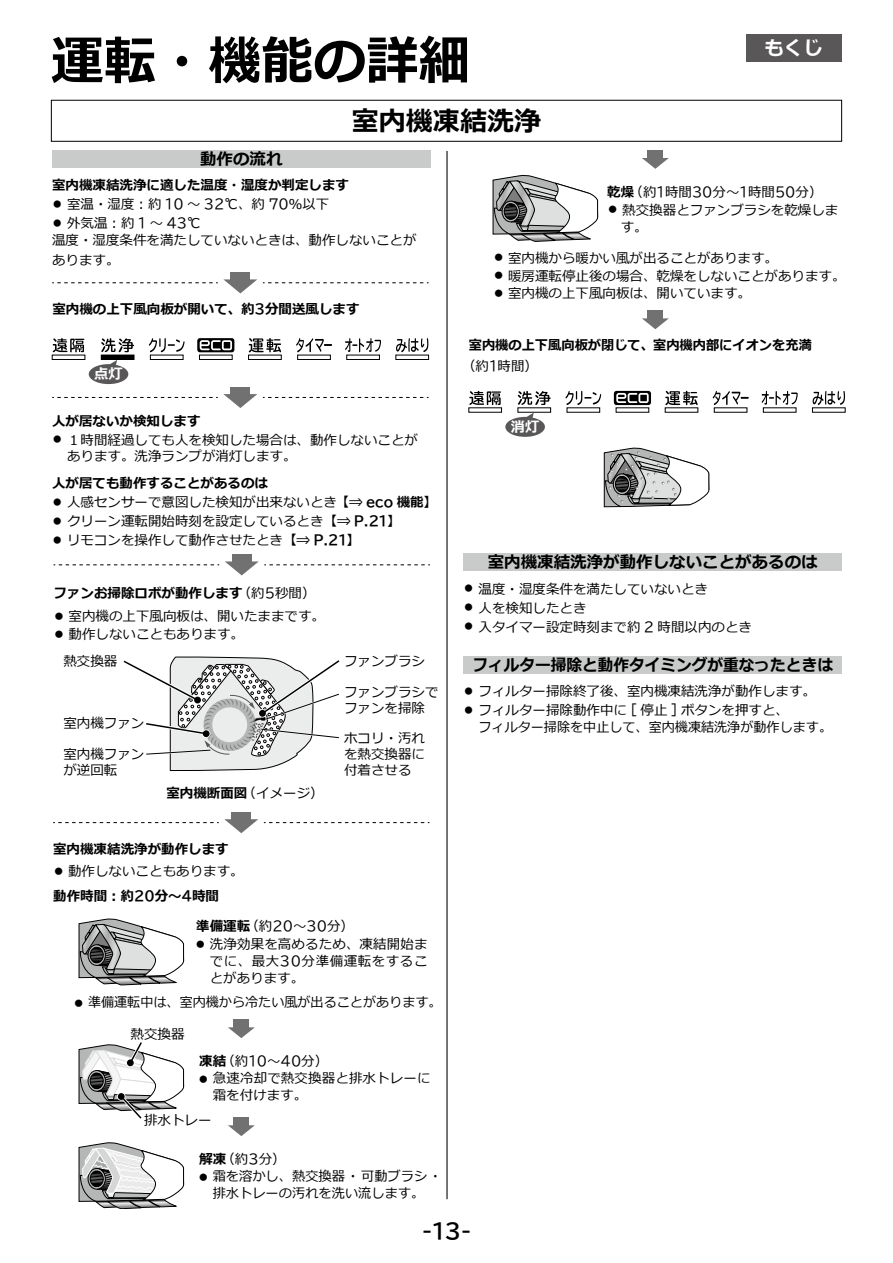
<style>
.page{position:relative;width:893px;height:1263px;background:#fff}
.page>*{position:absolute;margin:0;border:0;box-sizing:border-box;transform-origin:0 0}
.t1{font:700 52.5px "Meiryo";color:#000}
.t2{font:700 27px "Meiryo";color:#000}
.t3{font:21px "BIZ UDP Gothic Bold";color:#000}
.t4{font:700 19.5px "Meiryo";color:#fff}
.t5{font:700 16.5px "Meiryo";color:#000}
.t6{font:700 16.5px "Meiryo";color:#000;scale:.95 1}
.t7{font:700 14.25px "Meiryo";color:#fff}
.t8{font:13.5px/19px "Meiryo";color:#000}
.t9{font:700 13.5px/19px "Meiryo";color:#000}
.s1{font-weight:400;font-size:10.5px}
.s2{font-weight:400}
.s3{font-family:"BIZ UDP Gothic";font-weight:400}
.s4{font-family:"BIZ UDP Gothic Bold";font-weight:400}
.s5{font-weight:700}
.s6{font-size:10.5px}
.s7{font-family:"BIZ UDP Gothic Bold"}
.s8{font-size:11.25px}
.s9{font-family:"BIZ UDP Gothic"}
</style>
<div class="page">
<div style="left:52px;top:150px;width:379px;height:18px;background:#c9caca"></div>
<svg style="left:263px;top:282px;width:166px;height:1px"></svg>
<div style="left:231px;top:272px;width:19px;height:11px;background:#727171"></div>
<svg style="left:52px;top:279px;width:205px;height:14px"></svg>
<svg style="left:263px;top:397px;width:166px;height:1px"></svg>
<div style="left:231px;top:387px;width:19px;height:10px;background:#727171"></div>
<svg style="left:52px;top:394px;width:205px;height:14px"></svg>
<svg style="left:53px;top:338px;width:31px;height:14px"></svg>
<div style="left:52px;top:355px;width:33px;height:5px;border:1px solid #000"></div>
<svg style="left:101px;top:338px;width:33px;height:14px"></svg>
<hr style="left:101px;top:355px;width:33px;height:4px;background:#000">
<div style="left:101px;top:355px;width:33px;height:5px;border:1px solid #000"></div>
<svg style="left:149px;top:338px;width:36px;height:14px"></svg>
<div style="left:150px;top:355px;width:33px;height:5px;border:1px solid #000"></div>
<svg style="left:197px;top:338px;width:37px;height:14px"></svg>
<div style="left:199px;top:355px;width:34px;height:5px;border:1px solid #000"></div>
<svg style="left:249px;top:338px;width:32px;height:14px"></svg>
<div style="left:248px;top:355px;width:34px;height:5px;border:1px solid #000"></div>
<svg style="left:296px;top:338px;width:36px;height:14px"></svg>
<div style="left:297px;top:355px;width:34px;height:5px;border:1px solid #000"></div>
<svg style="left:345px;top:338px;width:36px;height:14px"></svg>
<div style="left:346px;top:355px;width:34px;height:5px;border:1px solid #000"></div>
<svg style="left:396px;top:338px;width:32px;height:14px"></svg>
<div style="left:396px;top:355px;width:33px;height:5px;border:1px solid #000"></div>
<div style="left:89px;top:364px;width:39px;height:20px;background:#595757;border-radius:50%"></div>
<svg style="left:108px;top:360px;width:9px;height:5px"></svg>
<svg style="left:54px;top:564px;width:165px;height:1px"></svg>
<div style="left:232px;top:554px;width:19px;height:11px;background:#727171"></div>
<svg style="left:225px;top:561px;width:205px;height:14px"></svg>
<svg style="left:123px;top:656px;width:217px;height:115px"></svg>
<div style="left:234px;top:1019px;width:15px;height:11px;background:#727171"></div>
<svg style="left:228px;top:1027px;width:27px;height:11px"></svg>
<div style="left:234px;top:1117px;width:15px;height:11px;background:#727171"></div>
<svg style="left:228px;top:1125px;width:27px;height:11px"></svg>
<svg style="left:79px;top:918px;width:105px;height:67px"></svg>
<svg style="left:79px;top:1142px;width:105px;height:67px"></svg>
<svg style="left:79px;top:1042px;width:105px;height:77px"></svg>
<svg style="left:264px;top:822px;width:165px;height:1px"></svg>
<div style="left:232px;top:812px;width:19px;height:11px;background:#727171"></div>
<svg style="left:53px;top:819px;width:205px;height:14px"></svg>
<svg style="left:469px;top:391px;width:32px;height:14px"></svg>
<svg style="left:518px;top:391px;width:33px;height:14px"></svg>
<svg style="left:565px;top:391px;width:36px;height:14px"></svg>
<svg style="left:614px;top:391px;width:37px;height:14px"></svg>
<div style="left:640px;top:395px;width:7px;height:6px;background:#000"></div>
<svg style="left:665px;top:391px;width:33px;height:14px"></svg>
<svg style="left:713px;top:391px;width:35px;height:14px"></svg>
<svg style="left:762px;top:391px;width:36px;height:14px"></svg>
<svg style="left:813px;top:391px;width:32px;height:14px"></svg>
<div style="left:505px;top:417px;width:40px;height:20px;background:#595757;border-radius:50%"></div>
<svg style="left:524px;top:413px;width:10px;height:5px"></svg>
<div style="left:648px;top:150px;width:15px;height:10px;background:#727171"></div>
<svg style="left:642px;top:158px;width:27px;height:11px"></svg>
<div style="left:648px;top:310px;width:15px;height:11px;background:#727171"></div>
<svg style="left:642px;top:318px;width:27px;height:11px"></svg>
<svg style="left:604px;top:448px;width:105px;height:59px"></svg>
<svg style="left:493px;top:175px;width:105px;height:67px"></svg>
<div style="left:463px;top:553px;width:379px;height:18px;background:#c9caca"></div>
<div style="left:463px;top:656px;width:379px;height:18px;background:#c9caca"></div>
<div style="left:51px;top:100px;width:791px;height:42px;border:1px solid #000"></div>
<div style="left:746px;top:34px;width:95px;height:28px;background:#595757"></div>
<hr style="left:446px;top:151px;width:2px;height:1048px;background:#000">
<h1 class="t1" style="left:51px;top:24px;width:421px">運転・機能の詳細</h1>
<h2 class="t2" style="left:352px;top:102px;width:191px">室内機凍結洗浄</h2>
<h3 class="t4" style="left:764px;top:34px;width:60px">もくじ</h3>
<p class="t5" style="left:200px;top:147px;width:84px">動作の流れ</p>
<p class="t9" style="left:52px;top:177px;width:298px">室内機凍結洗浄に適した温度・湿度か判定します<span class="s1">㓡</span><span class="s2">室温・湿度︓約</span> <span class="s3">10</span> <span class="s2">～</span> <span class="s3">32</span><span class="s2">℃、約</span> <span class="s3">70</span><span class="s2">％以下<br></span><span class="s1">㓡</span><span class="s2">外気温︓約</span> <span class="s3">1</span> <span class="s2">～</span> <span class="s3">43</span><span class="s2">℃</span></p>
<p class="t8" style="left:52px;top:231px;width:366px">温度・湿度条件を満たしていないときは、動作しないことがあります。</p>
<p class="t9" style="left:52px;top:300px;width:309px">室内機の上下風向板が開いて、約<span class="s4">3</span>分間送風します</p>
<p class="t7" style="left:94px;top:364px;width:30px">点灯</p>
<p class="t8" style="left:52px;top:412px;width:367px"><span class="s5">人が居ないか検知します<br></span><span class="s6">㓡</span>１時間経過しても人を検知した場合は、動作しないことが</p>
<p class="t8" style="left:67px;top:448px;width:231px">あります。洗浄ランプが消灯します。</p>
<p class="t8" style="left:52px;top:474px;width:387px"><span class="s5">人が居ても動作することがあるのは<br></span><span class="s6">㓡</span>人感センサーで意図した検知が出来ないとき<span class="s5">【⇒</span> <span class="s7">eco</span> <span class="s5">機能】</span><span class="s6">㓡</span>クリーン運転開始時刻を設定しているとき<span class="s5">【⇒</span> <span class="s7">P.21</span><span class="s5">】<br></span><span class="s6">㓡</span>リモコンを操作して動作させたとき<span class="s5">【⇒</span> <span class="s7">P.21</span><span class="s5">】</span></p>
<p class="t9" style="left:53px;top:585px;width:264px">ファンお掃除ロボが動作します<span class="s2">（約</span><span class="s3">5</span><span class="s2">秒間）</span></p>
<p class="t8" style="left:53px;top:607px;width:273px"><span class="s8">●</span> 室内機の上下風向板は、開いたままです。</p>
<p class="t8" style="left:53px;top:625px;width:192px"><span class="s8">●</span> 動作しないこともあります。</p>
<p class="t8" style="left:63px;top:652px;width:55px">熱交換器</p>
<p class="t8" style="left:63px;top:714px;width:82px">室内機ファン</p>
<p class="t8" style="left:63px;top:747px;width:82px;line-height:16.2px">室内機ファンが逆回転</p>
<p class="t9" style="left:166px;top:785px;width:159px">室内機断面図<span class="s2">（イメージ）</span></p>
<p class="t9" style="left:53px;top:840px;width:177px">室内機凍結洗浄が動作します</p>
<p class="t8" style="left:53px;top:862px;width:192px"><span class="s8">●</span> 動作しないこともあります。</p>
<p class="t9" style="left:53px;top:887px;width:167px">動作時間︓約<span class="s4">20</span>分～<span class="s4">4</span>時間</p>
<p class="t8" style="left:344px;top:652px;width:82px">ファンブラシ</p>
<p class="t8" style="left:344px;top:684px;width:96px;line-height:16.2px">ファンブラシでファンを掃除</p>
<p class="t8" style="left:344px;top:730px;width:82px;line-height:16.2px;text-align:justify">ホコリ・汚れを熱交換器に付着させる</p>
<p class="t8" style="left:196px;top:917px;width:159px"><span class="s5">準備運転</span>（約<span class="s9">20</span>～<span class="s9">30</span>分）</p>
<p class="t8" style="left:210px;top:936px;width:219px;line-height:17px;text-align:justify;text-indent:-15px"><span class="s8">●</span> 洗浄効果を高めるため、凍結開始までに、最大<span class="s9">30</span>分準備運転をすることがあります。</p>
<p class="t8" style="left:73px;top:994px;width:370px"><span class="s8">●</span> 準備運転中は、室内機から冷たい風が出ることがあります。</p>
<p class="t8" style="left:131px;top:1025px;width:55px">熱交換器</p>
<p class="t8" style="left:199px;top:1052px;width:131px"><span class="s5">凍結</span>（約<span class="s9">10</span>～<span class="s9">40</span>分）</p>
<p class="t8" style="left:213px;top:1071px;width:219px;line-height:17px;text-indent:-15px"><span class="s8">●</span> 急速冷却で熱交換器と排水トレーに霜を付けます。</p>
<p class="t8" style="left:144px;top:1111px;width:69px">排水トレー</p>
<p class="t8" style="left:199px;top:1150px;width:88px"><span class="s5">解凍</span>（約<span class="s9">3</span>分）</p>
<p class="t8" style="left:198px;top:1169px;width:246px;line-height:17px;text-align:center"><span class="s8">●</span> 霜を溶かし、熱交換器・可動ブラシ・排水トレーの汚れを洗い流します。</p>
<p class="t8" style="left:607px;top:183px;width:217px"><span class="s5">乾燥</span>（約<span class="s9">1</span>時間<span class="s9">30</span>分～<span class="s9">1</span>時間<span class="s9">50</span>分）</p>
<p class="t8" style="left:621px;top:202px;width:219px;line-height:17px;text-indent:-14px"><span class="s8">●</span> 熱交換器とファンブラシを乾燥します。</p>
<p class="t8" style="left:493px;top:249px;width:287px"><span class="s8">●</span> 室内機から暖かい風が出ることがあります。</p>
<p class="t8" style="left:493px;top:267px;width:354px"><span class="s8">●</span> 暖房運転停止後の場合、乾燥をしないことがあります。</p>
<p class="t8" style="left:493px;top:285px;width:260px"><span class="s8">●</span> 室内機の上下風向板は、開いています。</p>
<p class="t9" style="left:462px;top:335px;width:351px;line-height:21.3px;text-indent:7px">室内機の上下風向板が閉じて、室内機内部にイオンを充満<span class="s2">（約</span><span class="s3">1</span><span class="s2">時間）</span></p>
<p class="t7" style="left:511px;top:417px;width:30px">消灯</p>
<p class="t5" style="left:488px;top:551px;width:331px">室内機凍結洗浄が動作しないことがあるのは</p>
<p class="t8" style="left:463px;top:580px;width:290px"><span class="s6">㓡</span>温度・湿度条件を満たしていないとき<br><span class="s6">㓡</span>人を検知したとき<br><span class="s6">㓡</span>入タイマー設定時刻まで約 <span class="s9">2</span> 時間以内のとき</p>
<p class="t6" style="left:472px;top:654px;width:381px">フィルター掃除と動作タイミングが重なったときは</p>
<p class="t8" style="left:463px;top:683px;width:354px"><span class="s6">㓡</span>フィルター掃除終了後、室内機凍結洗浄が動作します。<span class="s6">㓡</span>フィルター掃除動作中に <span class="s9">[</span> 停止 <span class="s9">]</span> ボタンを押すと、</p>
<p class="t8" style="left:478px;top:719px;width:355px">フィルター掃除を中止して、室内機凍結洗浄が動作します。</p>
<h3 class="t3" style="left:422px;top:1220px;width:51px">-13-</h3>
</div>
